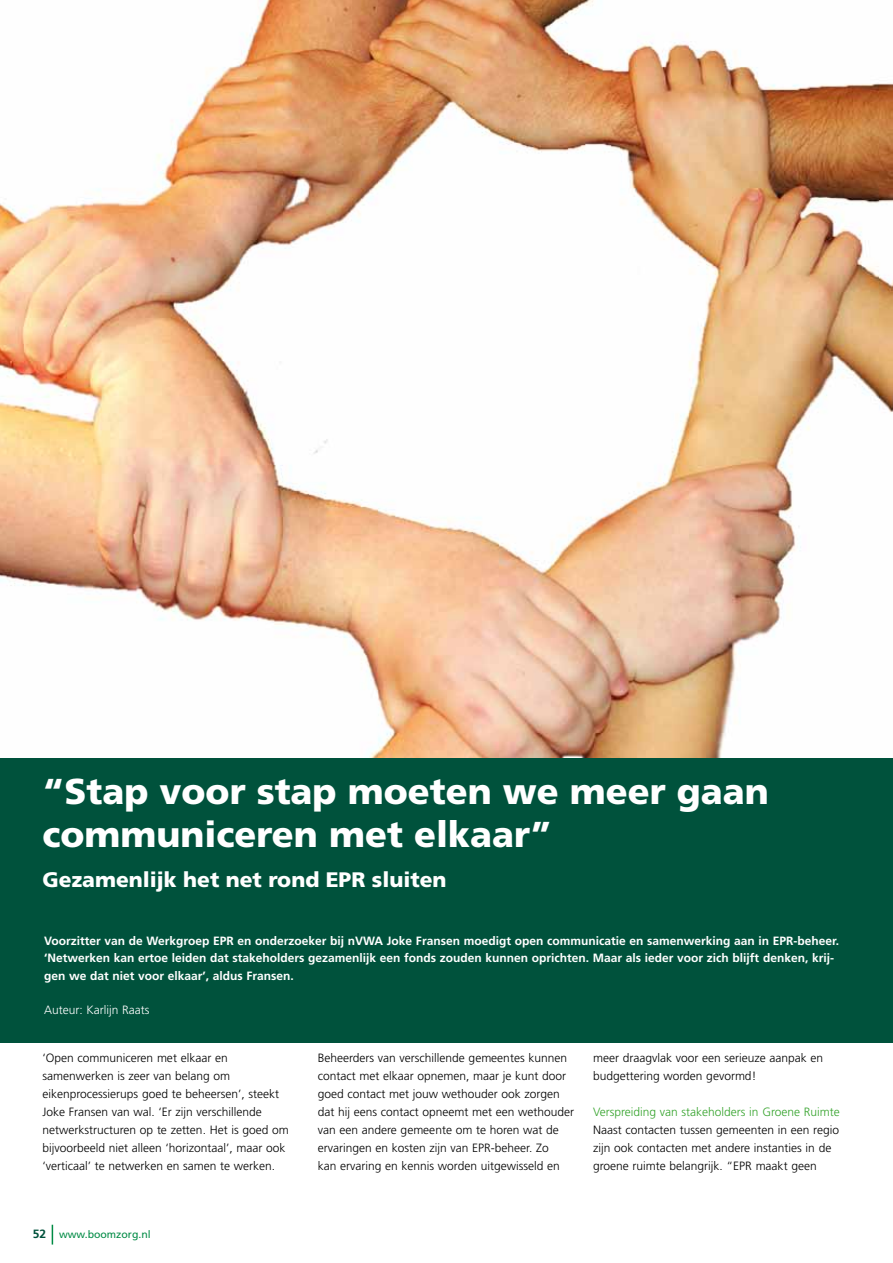
<style>
.page{position:relative;width:893px;height:1263px;background:#fff}
.page>*{position:absolute;margin:0;border:0;box-sizing:border-box;transform-origin:0 0}
.t1{font:900 36px/43.2px "Frutiger";color:#fff}
.t2{font:900 21px "Frutiger";color:#fff}
.t3{font:300 12px/18px "Frutiger";color:#000}
.t4{font:700 12px/17.2px "Frutiger";color:#fff}
.t5{font:300 12px "Frutiger";color:#35a32c}
.t6{font:300 12px "Frutiger";color:#fff}
.t7{font:10.5px "Frutiger";color:#008b45}
.s1{font-weight:700;font-size:12px;color:#00523c}
</style>
<div class="page">
<svg style="left:52px;top:1225px;width:1px;height:19px"></svg>
<div style="left:0;top:742px;width:893px;height:301px;background:#00523c"></div>
<img style="left:0;top:0;width:893px;height:758px">
<h1 class="t1" style="left:43px;top:769px;width:728px">“Stap voor stap moeten we meer gaan communiceren met elkaar”</h1>
<h2 class="t2" style="left:43px;top:867px;width:406px">Gezamenlijk het net rond EPR sluiten</h2>
<p class="t4" style="left:44px;top:932px;width:796px">Voorzitter van de Werkgroep EPR en onderzoeker bij nVWA Joke Fransen moedigt open communicatie en samenwerking aan in EPR-beheer. ‘Netwerken kan ertoe leiden dat stakeholders gezamenlijk een fonds zouden kunnen oprichten. Maar als ieder voor zich blijft denken, krij&shy;gen we dat niet voor elkaar’, aldus Fransen.</p>
<p class="t6" style="left:44px;top:1003px;width:107px">Auteur: Karlijn Raats</p>
<p class="t3" style="left:43px;top:1049px;width:248px">‘Open communiceren met elkaar en samenwerken is zeer van belang om eikenprocessierups goed te beheersen’, steekt Joke Fransen van wal. ‘Er zijn verschillende netwerkstructuren op te zetten. Het is goed om bijvoorbeeld niet alleen ‘horizontaal’, maar ook ‘verticaal’ te netwerken en samen te werken.</p>
<p class="t3" style="left:318px;top:1049px;width:258px">Beheerders van verschillende gemeentes kunnen contact met elkaar opnemen, maar je kunt door goed contact met jouw wethouder ook zorgen dat hij eens contact opneemt met een wethouder van een andere gemeente om te horen wat de ervaringen en kosten zijn van EPR-beheer. Zo<br>kan ervaring en kennis worden uitgewisseld en</p>
<p class="t3" style="left:593px;top:1049px;width:232px">meer draagvlak voor een serieuze aanpak en budgettering worden gevormd!</p>
<p class="t5" style="left:593px;top:1105px;width:248px">Verspreiding van stakeholders in Groene Ruimte</p>
<p class="t3" style="left:593px;top:1121px;width:247px">Naast contacten tussen gemeenten in een regio zijn ook contacten met andere instanties in de groene ruimte belangrijk. “EPR maakt geen</p>
<p class="t7" style="left:33px;top:1228px;width:119px"><span class="s1">52</span> www.boomzorg.nl</p>
</div>
